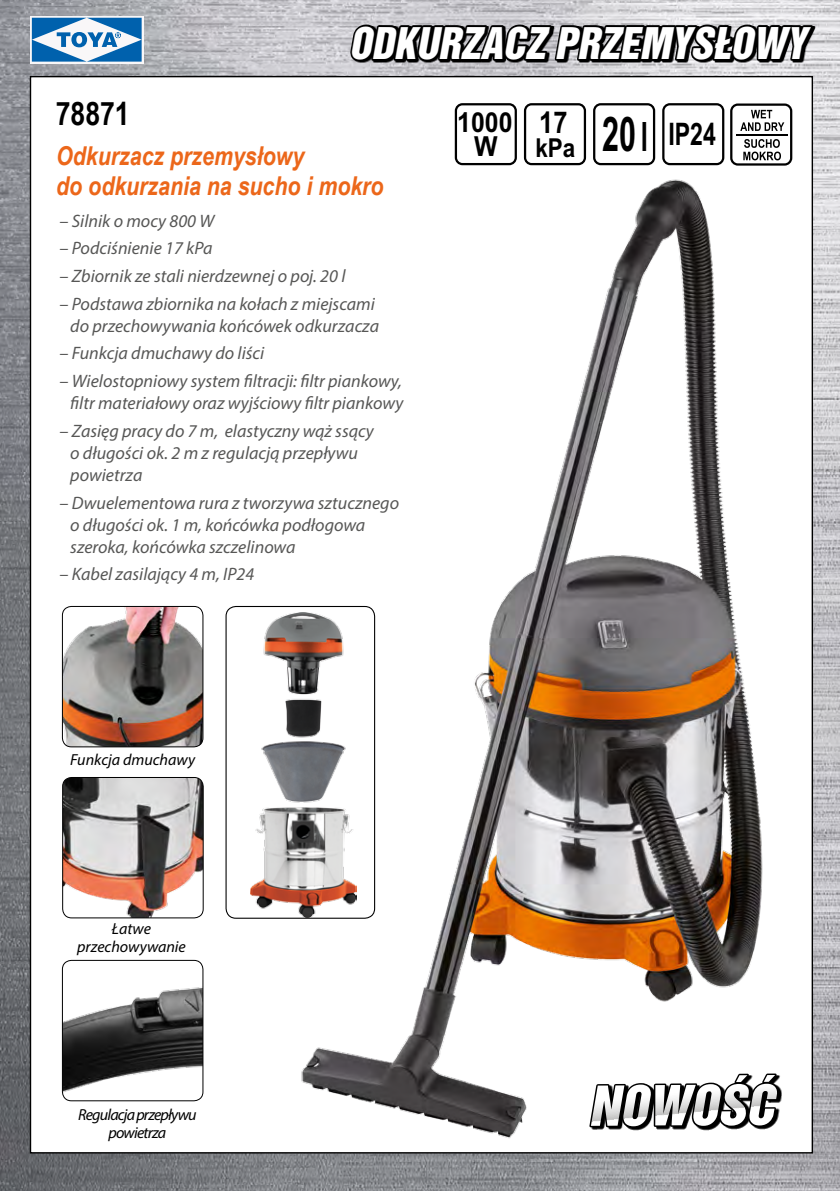
<style>
.page{position:relative;width:840px;height:1191px;background:#fff}
.page>*{position:absolute;margin:0;border:0;box-sizing:border-box;transform-origin:0 0}
.t1{font:italic 50.4px "Switzerland Inserat";color:#fff}
.t2{font:700 48px "Arial";color:#000;scale:.64 1}
.t3{font:italic 40px "Switzerland Inserat";color:#fff}
.t4{font:700 32.4px "Arial Narrow";color:#000}
.t5{font:700 31px "Arial";color:#000;scale:.74 1}
.t6{font:700 30px "Arial";color:#000;scale:.84 1}
.t7{font:700 27.6px/23.8px "Arial";color:#000;text-align:center;scale:.9 1}
.t8{font:italic 700 26px/30px "Arial Narrow";color:#ec671a}
.t9{font:700 26px "Arial";color:#000;scale:.86 1}
.t10{font:italic 18px/22px "Myriad Pro";color:#575756;text-align:center}
.t11{font:italic 16px/18px "Myriad Pro";letter-spacing:-.01em;color:#000;text-align:center}
.t12{font:italic 16px/18px "Myriad Pro";letter-spacing:-.05em;color:#000;text-align:center}
.s1{font-size:40.4px}
</style>
<div class="page">
<img style="left:0;top:0;width:839px;height:1191px">
<div style="left:30px;top:77px;width:781px;height:1075px;background:#fff"></div>
<div style="left:30px;top:16px;width:114px;height:47px;background:linear-gradient(to bottom,#f9f7f8,#f9f7f8)"></div>
<svg style="left:32px;top:18px;width:109px;height:44px"></svg>
<img style="left:269px;top:179px;width:533px;height:987px">
<svg style="left:587px;top:1071px;width:196px;height:104px"></svg>
<img style="left:63px;top:777px;width:140px;height:141px">
<div style="left:62px;top:777px;width:141px;height:141px;border:1px solid #000;border-radius:9px"></div>
<img style="left:62px;top:606px;width:141px;height:141px">
<div style="left:62px;top:606px;width:141px;height:141px;border:1px solid #000;border-radius:9px"></div>
<div style="left:225px;top:606px;width:150px;height:312px;border:1px solid #000;border-radius:10px"></div>
<img style="left:62px;top:960px;width:141px;height:140px">
<div style="left:62px;top:960px;width:141px;height:141px;border:1px solid #000;border-radius:9px"></div>
<svg style="left:346px;top:0;width:470px;height:166px"></svg>
<img style="left:250px;top:613px;width:106px;height:304px">
<h3 class="t3" style="left:349px;top:18px;width:466px">ODKURZACZ PRZEMYSŁOWY</h3>
<h3 class="t4" style="left:56px;top:89px;width:75px">78871</h3>
<h3 class="t8" style="left:56px;top:140px;width:329px">Odkurzacz przemysłowy<br>do odkurzania na sucho i mokro</h3>
<p class="t10" style="left:59px;top:209px;width:156px">– Silnik o mocy 800 W</p>
<p class="t10" style="left:59px;top:237px;width:154px">– Podciśnienie 17 kPa</p>
<p class="t10" style="left:59px;top:265px;width:287px">– Zbiornik ze stali nierdzewnej o poj. 20 l</p>
<p class="t10" style="left:59px;top:292px;width:321px">– Podstawa zbiornika na kołach z miejscami do przechowywania końcówek odkurzacza</p>
<p class="t10" style="left:59px;top:342px;width:206px">– Funkcja dmuchawy do liści</p>
<p class="t10" style="left:59px;top:370px;width:345px">– Wielostopniowy system filtracji: filtr piankowy, filtr materiałowy oraz wyjściowy filtr piankowy</p>
<p class="t10" style="left:70px;top:419px;width:305px;text-align:left;text-indent:-11px">– Zasięg pracy do 7 m, elastyczny wąż ssący o długości ok. 2 m z regulacją przepływu powietrza</p>
<p class="t10" style="left:70px;top:491px;width:330px;text-align:left;text-indent:-11px">– Dwuelementowa rura z tworzywa sztucznego o długości ok. 1 m, końcówka podłogowa szeroka, końcówka szczelinowa</p>
<p class="t10" style="left:59px;top:563px;width:196px">– Kabel zasilający 4 m, IP24</p>
<h3 class="t6" style="left:539px;top:102px;width:35px">17</h3>
<h3 class="t9" style="left:535px;top:130px;width:48px">kPa</h3>
<h3 class="t7" style="left:457px;top:111px;width:63px">1000<br>W</h3>
<h2 class="t2" style="left:602px;top:102px;width:73px">20<span class="s1">l</span></h2>
<h3 class="t5" style="left:668px;top:114px;width:66px">IP24</h3>
<p class="t11" style="left:70px;top:750px;width:126px">Funkcja dmuchawy</p>
<p class="t11" style="left:77px;top:919px;width:110px">Łatwe przechowywanie</p>
<p class="t12" style="left:78px;top:1105px;width:120px">Regulacja przepływu powietrza</p>
<h1 class="t1" style="left:588px;top:1074px;width:197px">NOWOŚĆ</h1>
</div>
